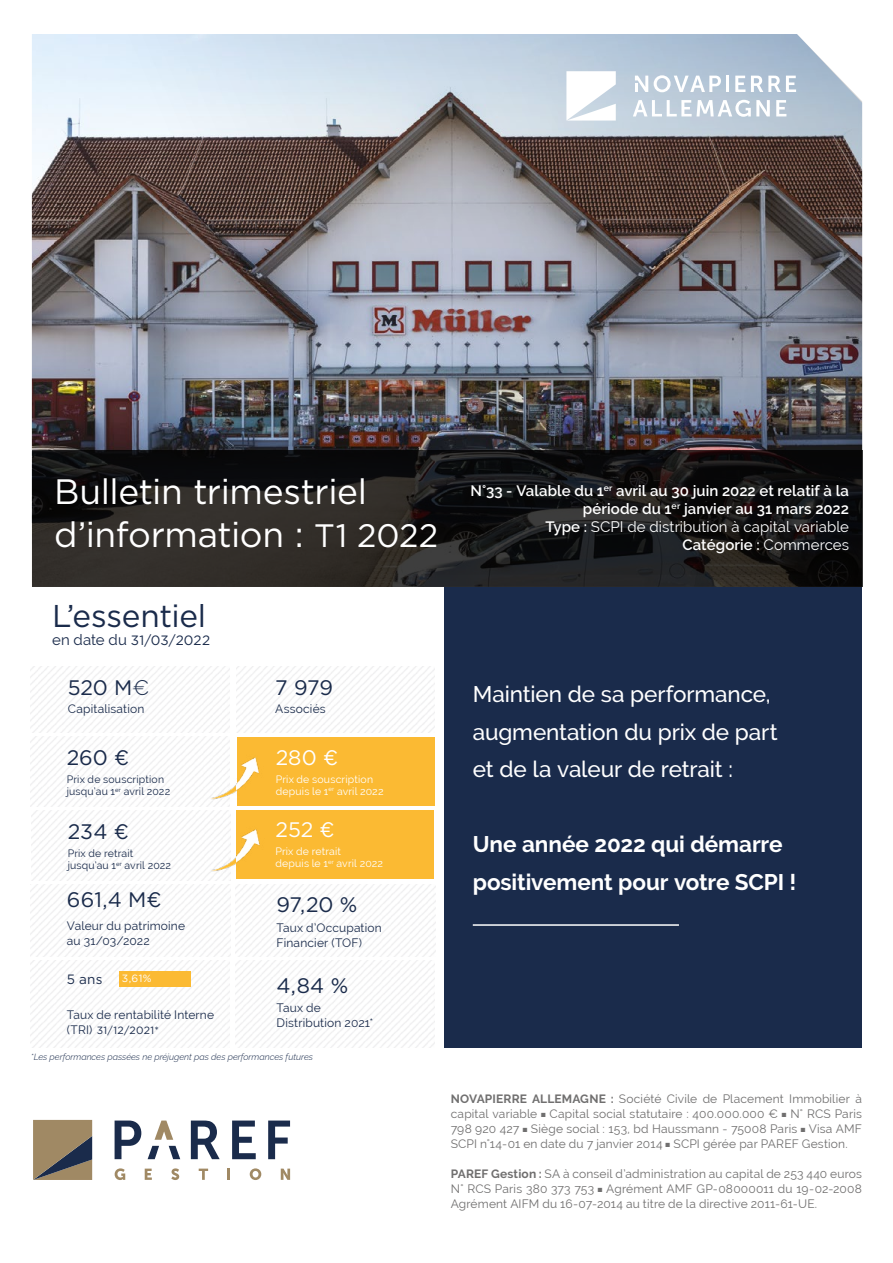
<style>
.page{position:relative;width:893px;height:1263px;background:#fff}
.page>*{position:absolute;margin:0;border:0;box-sizing:border-box;transform-origin:0 0}
.t1{font:35.25px/42.3px "Gotham";letter-spacing:-.01em;color:#fff}
.t2{font:31.5px "Gotham";letter-spacing:-.01em;color:#1a2b4b}
.t3{font:500 22.5px/37.5px "Raleway";letter-spacing:-.005em;color:#fff}
.t4{font:700 22.5px/37.5px "Raleway";letter-spacing:-.005em;color:#fff}
.t5{font:21px "Gotham";letter-spacing:-.005em;color:#1a2b4b}
.t6{font:21px "Gotham";color:#fff}
.t7{font:600 15px/18px "Raleway";letter-spacing:.005em;color:#fff;text-align:right}
.t8{font:13.5px "Gotham";letter-spacing:.01em;color:#1a2b4b}
.t9{font:12px/15px "Raleway";letter-spacing:.01em;color:#706f6f;text-align:justify}
.t10{font:12px/15px "Raleway";letter-spacing:.015em;color:#1a2b4b}
.t11{font:10.5px/12px "Raleway";letter-spacing:.015em;color:#1a2b4b}
.t12{font:10.5px/12px "Raleway";letter-spacing:.015em;color:#fff}
.t13{font:10.5px "Gotham";letter-spacing:.025em;color:#1a2b4b}
.t14{font:10.5px "Gotham";color:#fff}
.t15{font:italic 300 9px "Raleway";color:#1a2b4b}
.s1{font-size:32.4px}
.s2{font-weight:400}
.s3{font-family:"Raleway";font-size:15px}
.s4{font-family:"Raleway";font-weight:300}
.s5{font-family:"Raleway";font-size:12px}
.s6{font-weight:700}
</style>
<div class="page">
<img style="left:34px;top:34px;width:828px;height:416px">
<div style="left:445px;top:587px;width:417px;height:460px;background:#1a2b4b"></div>
<svg style="left:33px;top:1120px;width:59px;height:60px;background:#867760"></svg>
<svg style="left:115px;top:1120px;width:26px;height:39px"></svg>
<svg style="left:191px;top:1120px;width:29px;height:39px"></svg>
<svg style="left:232px;top:1120px;width:24px;height:39px"></svg>
<svg style="left:268px;top:1120px;width:22px;height:39px"></svg>
<svg style="left:148px;top:1146px;width:11px;height:13px"></svg>
<svg style="left:169px;top:1146px;width:11px;height:13px"></svg>
<svg style="left:155px;top:1120px;width:18px;height:20px"></svg>
<svg style="left:115px;top:1168px;width:10px;height:12px"></svg>
<svg style="left:145px;top:1168px;width:7px;height:12px"></svg>
<svg style="left:171px;top:1168px;width:8px;height:12px"></svg>
<svg style="left:199px;top:1168px;width:9px;height:12px"></svg>
<svg style="left:228px;top:1168px;width:2px;height:12px"></svg>
<svg style="left:250px;top:1168px;width:11px;height:12px"></svg>
<svg style="left:281px;top:1168px;width:9px;height:12px"></svg>
<svg style="left:566px;top:71px;width:50px;height:50px"></svg>
<svg style="left:654px;top:75px;width:67px;height:17px"></svg>
<hr style="left:726px;top:76px;width:3px;height:16px;background:#fff">
<svg style="left:735px;top:76px;width:10px;height:16px"></svg>
<svg style="left:751px;top:76px;width:45px;height:16px"></svg>
<svg style="left:633px;top:100px;width:137px;height:17px"></svg>
<svg style="left:776px;top:100px;width:10px;height:16px"></svg>
<svg style="left:635px;top:76px;width:13px;height:16px"></svg>
<img style="left:31px;top:960px;width:198px;height:88px">
<svg style="left:32px;top:450px;width:830px;height:137px;background:#1d1b1b"></svg>
<hr style="left:473px;top:924px;width:206px;height:2px;background:#fff">
<img style="left:203px;top:748px;width:33px;height:59px">
<img style="left:203px;top:820px;width:33px;height:60px">
<div style="left:237px;top:737px;width:197px;height:69px;background:#fbba33"></div>
<div style="left:236px;top:810px;width:198px;height:69px;background:#fbba33"></div>
<img style="left:236px;top:757px;width:23px;height:35px">
<img style="left:237px;top:829px;width:23px;height:33px">
<div style="left:119px;top:971px;width:71px;height:16px;background:#fbba33"></div>
<h1 class="t1" style="left:54px;top:470px;width:386px">Bulletin trimestriel d’information : <span class="s1">T1 2022</span></h1>
<p class="t7" style="left:470px;top:482px;width:380px">N°33 - Valable du 1<sup>er</sup> avril au 30 juin 2022 et relatif à la période du 1<sup>er</sup> janvier au 31 mars 2022<br>Type : <span class="s2">SCPI de distribution à capital variable<br></span>Catégorie : <span class="s2">Commerces</span></p>
<h2 class="t2" style="left:52px;top:595px;width:155px">L’essentiel</h2>
<p class="t8" style="left:52px;top:631px;width:159px"><span class="s3">en date du</span> 31/03/2022</p>
<h3 class="t5" style="left:68px;top:674px;width:83px">520 M<span class="s4">€</span></h3>
<p class="t10" style="left:68px;top:702px;width:78px">Capitalisation</p>
<h3 class="t5" style="left:67px;top:744px;width:64px">260 €</h3>
<p class="t11" style="left:67px;top:774px;width:105px">Prix de souscription jusqu’au 1<sup>er</sup> avril 2022</p>
<h3 class="t5" style="left:68px;top:818px;width:63px">234 €</h3>
<p class="t11" style="left:68px;top:848px;width:105px">Prix de retrait jusqu’au 1<sup>er</sup> avril 2022</p>
<h3 class="t5" style="left:67px;top:886px;width:96px">661,4 M€</h3>
<p class="t10" style="left:67px;top:918px;width:120px">Valeur du patrimoine au 31/03/2022</p>
<h3 class="t5" style="left:275px;top:674px;width:59px">7 979</h3>
<p class="t10" style="left:275px;top:702px;width:52px">Associés</p>
<h3 class="t6" style="left:276px;top:744px;width:64px">280 €</h3>
<p class="t12" style="left:276px;top:773px;width:109px">Prix de souscription depuis le 1<sup>er</sup> avril 2022</p>
<h3 class="t6" style="left:275px;top:816px;width:61px">252 €</h3>
<p class="t12" style="left:275px;top:846px;width:109px">Prix de retrait<br>depuis le 1<sup>er</sup> avril 2022</p>
<h3 class="t5" style="left:277px;top:891px;width:82px">97,20 %</h3>
<p class="t10" style="left:277px;top:920px;width:107px">Taux d’Occupation<br>Financier (TOF)</p>
<p class="t8" style="left:67px;top:970px;width:37px">5 ans</p>
<p class="t14" style="left:122px;top:971px;width:31px">3,61%</p>
<h3 class="t5" style="left:277px;top:972px;width:73px">4,84 %</h3>
<p class="t10" style="left:277px;top:1000px;width:98px">Taux de<br>Distribution 2021*</p>
<p class="t15" style="left:31px;top:1049px;width:284px">*Les performances passées ne préjugent pas des performances futures</p>
<p class="t10" style="left:67px;top:1007px;width:149px">Taux de rentabilité Interne</p>
<p class="t13" style="left:67px;top:1024px;width:93px"><span class="s5">(TRI)</span> 31/12/2021*</p>
<h3 class="t3" style="left:473px;top:675px;width:306px">Maintien de sa performance, augmentation du prix de part et de la valeur de retrait :</h3>
<h3 class="t4" style="left:473px;top:826px;width:325px">Une année 2022 qui démarre positivement pour votre SCPI !</h3>
<p class="t9" style="left:451px;top:1091px;width:413px"><span class="s6">NOVAPIERRE ALLEMAGNE :</span> Société Civile de Placement Immobilier à capital variable ■ Capital social statutaire : 400.000.000 € ■ N° RCS Paris 798 920 427 ■ Siège social : 153, bd Haussmann - 75008 Paris ■ Visa AMF SCPI n°14-01 en date du 7 janvier 2014 ■ SCPI gérée par PAREF Gestion.</p>
<p class="t9" style="left:451px;top:1166px;width:413px"><span class="s6">PAREF Gestion :</span> SA à conseil d’administration au capital de 253 440 euros N° RCS Paris 380 373 753 ■ Agrément AMF GP-08000011 du 19-02-2008<br>Agrément AIFM du 16-07-2014 au titre de la directive 2011-61-UE.</p>
</div>
